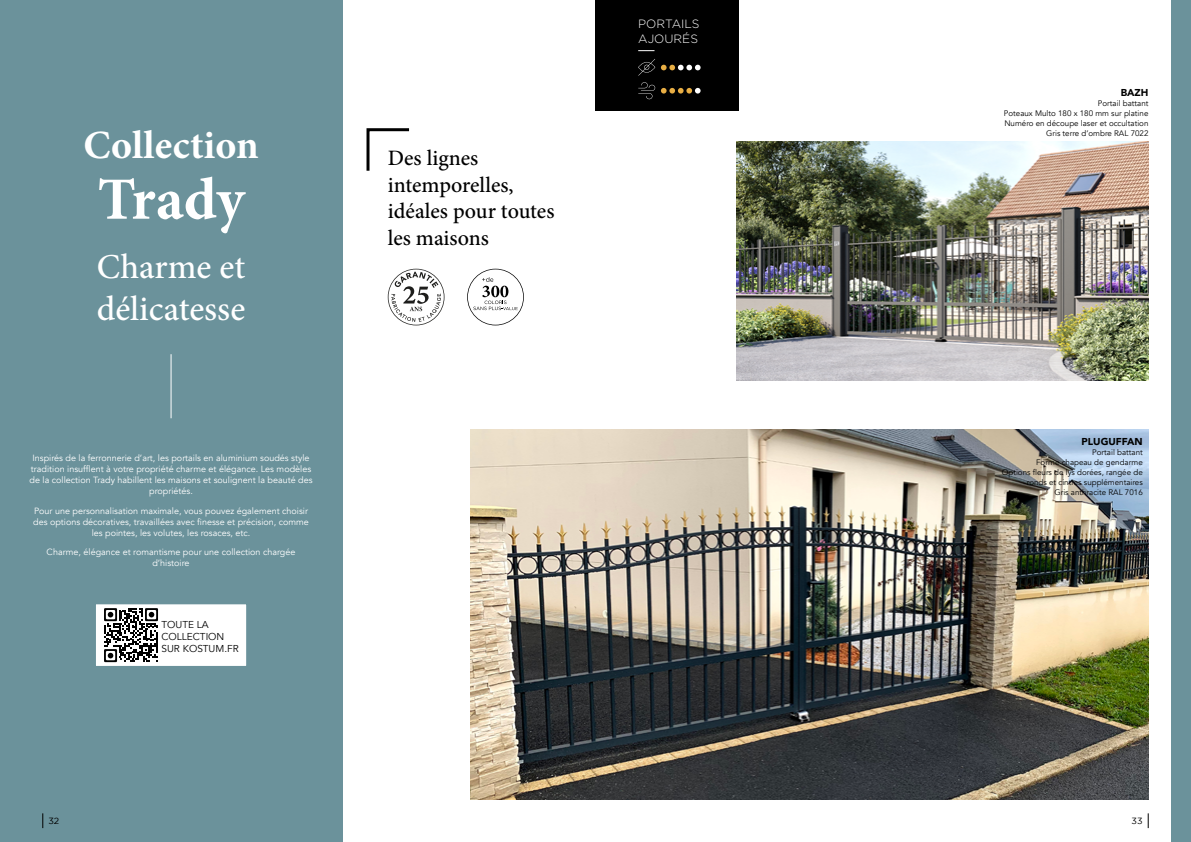
<style>
.page{position:relative;width:1191px;height:842px;background:#fff}
.page>*{position:absolute;margin:0;border:0;box-sizing:border-box;transform-origin:0 0}
.t1{font:700 60px "Minion Pro";color:#fff}
.t2{font:700 40px "Minion Pro";letter-spacing:.005em;color:#fff}
.t3{font:500 35px/42px "Minion Pro";color:#fff}
.t4{font:500 22px/26.4px "Minion Pro";color:#000}
.t5{font:300 12px/14.4px "Gotham";color:#fff}
.t6{font:10px/12px "Avenir";color:#000}
.t7{font:900 10px "Avenir";color:#000}
.t8{font:9px/11px "Avenir";color:#fff;text-align:center}
.t9{font:9px "Gotham";color:#000}
.t10{font:8px/10px "Avenir";color:#000;text-align:right}
</style>
<div class="page">
<div style="left:0;top:0;width:342px;height:842px;background:#6b929b"></div>
<hr style="left:170px;top:354px;width:2px;height:64px;background:#fff">
<div style="left:92px;top:600px;width:158px;height:70px;background:#fff;border:4px solid #6b929b"></div>
<svg style="left:104px;top:608px;width:54px;height:54px"></svg>
<svg style="left:366px;top:128px;width:44px;height:43px"></svg>
<svg style="left:388px;top:269px;width:56px;height:56px"></svg>
<svg style="left:467px;top:269px;width:57px;height:56px"></svg>
<img style="left:736px;top:142px;width:412px;height:239px">
<img style="left:470px;top:429px;width:678px;height:370px">
<div style="left:595px;top:0;width:143px;height:111px;background:#000"></div>
<svg style="left:638px;top:82px;width:17px;height:17px"></svg>
<svg style="left:661px;top:88px;width:39px;height:6px"></svg>
<svg style="left:638px;top:59px;width:17px;height:17px"></svg>
<svg style="left:661px;top:65px;width:39px;height:5px"></svg>
<svg style="left:638px;top:50px;width:16px;height:1px"></svg>
<div style="left:1171px;top:0;width:20px;height:842px;background:#6b929b"></div>
<svg style="left:1148px;top:813px;width:1px;height:15px"></svg>
<svg style="left:43px;top:813px;width:1px;height:15px"></svg>
<h2 class="t2" style="left:83px;top:117px;width:177px">Collection</h2>
<h1 class="t1" style="left:97px;top:157px;width:149px">Trady</h1>
<h3 class="t3" style="left:97px;top:246px;width:150px">Charme et délicatesse</h3>
<p class="t8" style="left:30px;top:453px;width:284px">Inspirés de la ferronnerie d’art, les portails en aluminium soudés style tradition insufflent à votre propriété charme et élégance. Les modèles de la collection Trady habillent les maisons et soulignent la beauté des propriétés.</p>
<p class="t8" style="left:33px;top:505px;width:277px">Pour une personnalisation maximale, vous pouvez également choisir des options décoratives, travaillées avec finesse et précision, comme les pointes, les volutes, les rosaces, etc.</p>
<p class="t8" style="left:47px;top:547px;width:250px">Charme, élégance et romantisme pour une collection chargée d’histoire</p>
<p class="t6" style="left:162px;top:619px;width:79px">TOUTE LA<br>COLLECTION<br>SUR KOSTUM.FR</p>
<h3 class="t4" style="left:388px;top:145px;width:168px">Des lignes intemporelles, idéales pour toutes les maisons</h3>
<h3 class="t5" style="left:638px;top:17px;width:63px">PORTAILS<br>AJOURÉS</h3>
<p class="t7" style="left:1120px;top:84px;width:29px">BAZH</p>
<p class="t10" style="left:1004px;top:98px;width:146px">Portail battant<br>Poteaux Multo 180 x 180 mm sur platine<br>Numéro en découpe laser et occultation<br>Gris terre d’ombre RAL 7022</p>
<p class="t7" style="left:1081px;top:433px;width:63px">PLUGUFFAN</p>
<p class="t10" style="left:1001px;top:448px;width:142px">Portail battant<br>Forme chapeau de gendarme<br>Options fleurs de lys dorées, rangée de ronds et cintres supplémentaires<br>Gris anthracite RAL 7016</p>
<p class="t9" style="left:48px;top:816px;width:12px">32</p>
<p class="t9" style="left:1131px;top:816px;width:13px">33</p>
</div>
